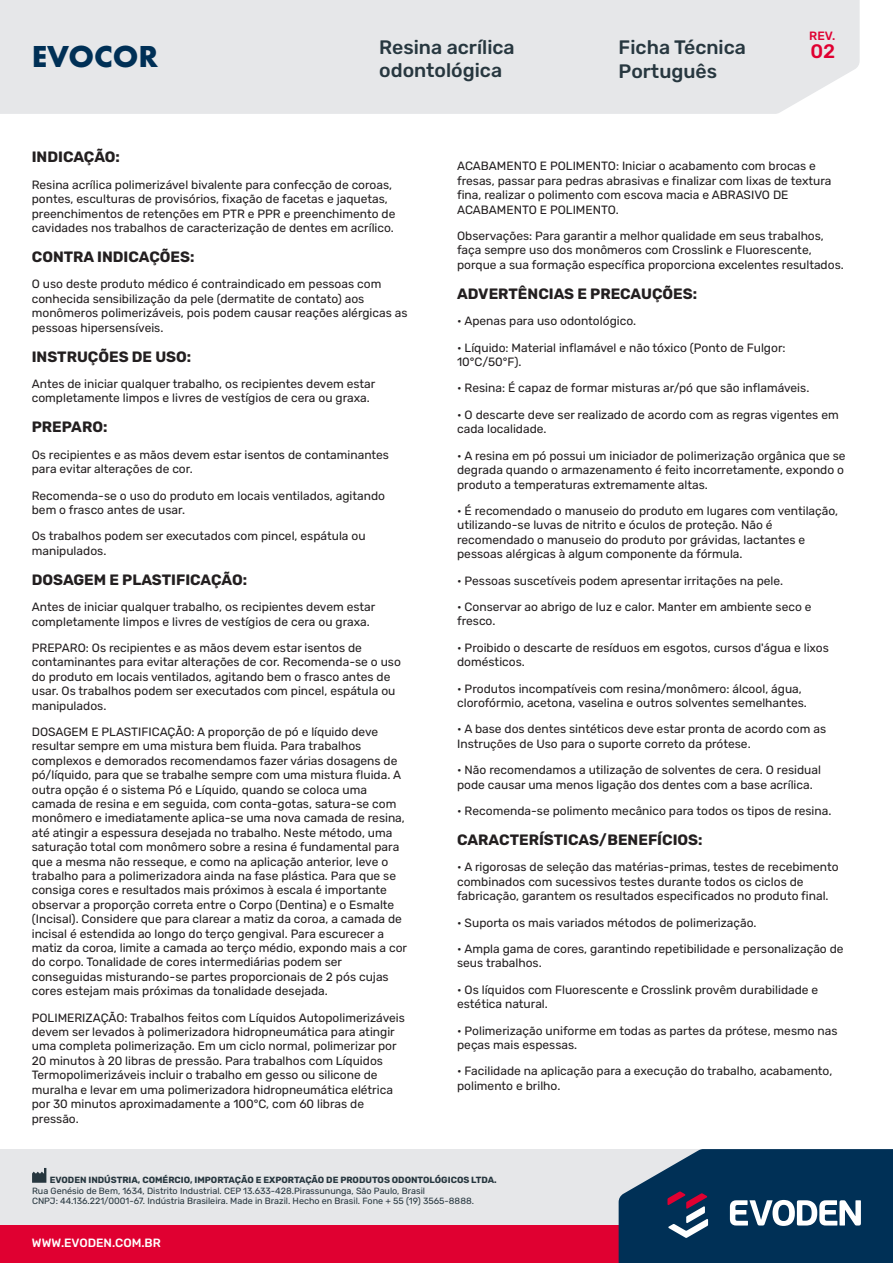
<style>
.page{position:relative;width:893px;height:1263px;background:#fff}
.page>*{position:absolute;margin:0;border:0;box-sizing:border-box;transform-origin:0 0}
.t1{font:700 31.5px "Futura PT";color:#003056}
.t2{font:500 19.5px/23.4px "Rubik";color:#27373f}
.t3{font:500 19.5px "Rubik";color:#e00031}
.t4{font:700 15px "Rubik";color:#231f20}
.t5{font:12px/14.4px "Rubik";color:#231f20}
.t6{font:500 12px "Rubik";color:#fff}
.t7{font:500 12px "Rubik";color:#e00031}
.t8{font:9px/10.8px "Rubik";color:#27373f}
.t9{font:700 9px "Rubik";color:#27373f}
</style>
<div class="page">
<div style="left:0;top:1149px;width:730px;height:114px;background:#e6e7e9"></div>
<div style="left:0;top:1226px;width:730px;height:37px;background:#e00031"></div>
<div style="left:0;top:0;width:860px;height:114px;background:#e6e7e9"></div>
<svg style="left:619px;top:1149px;width:274px;height:114px;background:#224a6b"></svg>
<svg style="left:32px;top:1168px;width:14px;height:15px"></svg>
<h2 class="t2" style="left:379px;top:36px;width:137px">Resina acrílica odontológica</h2>
<h1 class="t1" style="left:32px;top:36px;width:128px">EVOCOR</h1>
<h2 class="t2" style="left:619px;top:36px;width:129px">Ficha Técnica<br>Português</h2>
<p class="t7" style="left:809px;top:29px;width:28px">REV.</p>
<h2 class="t3" style="left:810px;top:40px;width:26px">02</h2>
<p class="t4" style="left:32px;top:149px;width:90px">INDICAÇÃO:</p>
<p class="t5" style="left:32px;top:178px;width:365px">Resina acrílica polimerizável bivalente para confecção de coroas, pontes, esculturas de provisórios, fixação de facetas e jaquetas, preenchimentos de retenções em PTR e PPR e preenchimento de cavidades nos trabalhos de caracterização de dentes em acrílico.</p>
<p class="t4" style="left:32px;top:248px;width:164px">CONTRA INDICAÇÕES:</p>
<p class="t5" style="left:32px;top:277px;width:377px">O uso deste produto médico é contraindicado em pessoas com conhecida sensibilização da pele (dermatite de contato) aos monômeros polimerizáveis, pois podem causar reações alérgicas as pessoas hipersensíveis.</p>
<p class="t4" style="left:32px;top:348px;width:161px">INSTRUÇÕES DE USO:</p>
<p class="t5" style="left:32px;top:377px;width:345px">Antes de iniciar qualquer trabalho, os recipientes devem estar completamente limpos e livres de vestígios de cera ou graxa.</p>
<p class="t4" style="left:32px;top:419px;width:77px">PREPARO:</p>
<p class="t5" style="left:32px;top:448px;width:359px">Os recipientes e as mãos devem estar isentos de contaminantes para evitar alterações de cor.</p>
<p class="t5" style="left:32px;top:489px;width:355px">Recomenda-se o uso do produto em locais ventilados, agitando bem o frasco antes de usar.</p>
<p class="t5" style="left:32px;top:529px;width:335px">Os trabalhos podem ser executados com pincel, espátula ou manipulados.</p>
<p class="t4" style="left:32px;top:571px;width:217px">DOSAGEM E PLASTIFICAÇÃO:</p>
<p class="t5" style="left:32px;top:600px;width:345px">Antes de iniciar qualquer trabalho, os recipientes devem estar completamente limpos e livres de vestígios de cera ou graxa.</p>
<p class="t5" style="left:32px;top:641px;width:371px">PREPARO: Os recipientes e as mãos devem estar isentos de contaminantes para evitar alterações de cor. Recomenda-se o uso do produto em locais ventilados, agitando bem o frasco antes de usar. Os trabalhos podem ser executados com pincel, espátula ou manipulados.</p>
<p class="t5" style="left:32px;top:725px;width:377px">DOSAGEM E PLASTIFICAÇÃO: A proporção de pó e líquido deve resultar sempre em uma mistura bem fluida. Para trabalhos complexos e demorados recomendamos fazer várias dosagens de pó/líquido, para que se trabalhe sempre com uma mistura fluida. A outra opção é o sistema Pó e Líquido, quando se coloca uma camada de resina e em seguida, com conta-gotas, satura-se com monômero e imediatamente aplica-se uma nova camada de resina, até atingir a espessura desejada no trabalho. Neste método, uma saturação total com monômero sobre a resina é fundamental para que a mesma não resseque, e como na aplicação anterior, leve o trabalho para a polimerizadora ainda na fase plástica. Para que se consiga cores e resultados mais próximos à escala é importante observar a proporção correta entre o Corpo (Dentina) e o Esmalte (Incisal). Considere que para clarear a matiz da coroa, a camada de incisal é estendida ao longo do terço gengival. Para escurecer a matiz da coroa, limite a camada ao terço médio, expondo mais a cor do corpo. Tonalidade de cores intermediárias podem ser conseguidas misturando-se partes proporcionais de 2 pós cujas cores estejam mais próximas da tonalidade desejada.</p>
<p class="t5" style="left:32px;top:1011px;width:375px">POLIMERIZAÇÃO: Trabalhos feitos com Líquidos Autopolimerizáveis devem ser levados à polimerizadora hidropneumática para atingir uma completa polimerização. Em um ciclo normal, polimerizar por 20 minutos à 20 libras de pressão. Para trabalhos com Líquidos Termopolimerizáveis incluir o trabalho em gesso ou silicone de muralha e levar em uma polimerizadora hidropneumática elétrica por 30 minutos aproximadamente a 100°C, com 60 libras de pressão.</p>
<p class="t5" style="left:457px;top:159px;width:376px">ACABAMENTO E POLIMENTO: Iniciar o acabamento com brocas e fresas, passar para pedras abrasivas e finalizar com lixas de textura fina, realizar o polimento com escova macia e ABRASIVO DE ACABAMENTO E POLIMENTO.</p>
<p class="t5" style="left:457px;top:229px;width:388px">Observações: Para garantir a melhor qualidade em seus trabalhos, faça sempre uso dos monômeros com Crosslink e Fluorescente, porque a sua formação específica proporciona excelentes resultados.</p>
<p class="t4" style="left:457px;top:285px;width:241px">ADVERTÊNCIAS E PRECAUÇÕES:</p>
<p class="t5" style="left:457px;top:314px;width:181px">• Apenas para uso odontológico.</p>
<p class="t5" style="left:457px;top:341px;width:330px">• Líquido: Material inflamável e não tóxico (Ponto de Fulgor:<br>10°C/50°F).</p>
<p class="t5" style="left:457px;top:381px;width:354px">• Resina: É capaz de formar misturas ar/pó que são inflamáveis.</p>
<p class="t5" style="left:457px;top:408px;width:383px">• O descarte deve ser realizado de acordo com as regras vigentes em cada localidade.</p>
<p class="t5" style="left:457px;top:449px;width:390px">• A resina em pó possui um iniciador de polimerização orgânica que se degrada quando o armazenamento é feito incorretamente, expondo o produto a temperaturas extremamente altas.</p>
<p class="t5" style="left:457px;top:504px;width:383px">• É recomendado o manuseio do produto em lugares com ventilação, utilizando-se luvas de nitrito e óculos de proteção. Não é recomendado o manuseio do produto por grávidas, lactantes e pessoas alérgicas à algum componente da fórmula.</p>
<p class="t5" style="left:457px;top:573px;width:328px">• Pessoas suscetíveis podem apresentar irritações na pele.</p>
<p class="t5" style="left:457px;top:600px;width:356px">• Conservar ao abrigo de luz e calor. Manter em ambiente seco e fresco.</p>
<p class="t5" style="left:457px;top:641px;width:373px">• Proibido o descarte de resíduos em esgotos, cursos d'água e lixos domésticos.</p>
<p class="t5" style="left:457px;top:681px;width:351px">• Produtos incompatíveis com resina/monômero: álcool, água, clorofórmio, acetona, vaselina e outros solventes semelhantes.</p>
<p class="t5" style="left:457px;top:722px;width:371px">• A base dos dentes sintéticos deve estar pronta de acordo com as<br>Instruções de Uso para o suporte correto da prótese.</p>
<p class="t5" style="left:457px;top:763px;width:365px">• Não recomendamos a utilização de solventes de cera. O residual pode causar uma menos ligação dos dentes com a base acrílica.</p>
<p class="t5" style="left:457px;top:804px;width:376px">• Recomenda-se polimento mecânico para todos os tipos de resina.</p>
<p class="t4" style="left:457px;top:831px;width:247px">CARACTERÍSTICAS/BENEFÍCIOS:</p>
<p class="t5" style="left:457px;top:860px;width:383px">• A rigorosas de seleção das matérias-primas, testes de recebimento combinados com sucessivos testes durante todos os ciclos de fabricação, garantem os resultados especificados no produto final.</p>
<p class="t5" style="left:457px;top:915px;width:301px">• Suporta os mais variados métodos de polimerização.</p>
<p class="t5" style="left:457px;top:942px;width:388px">• Ampla gama de cores, garantindo repetibilidade e personalização de seus trabalhos.</p>
<p class="t5" style="left:457px;top:983px;width:363px">• Os líquidos com Fluorescente e Crosslink provêm durabilidade e estética natural.</p>
<p class="t5" style="left:457px;top:1023px;width:382px">• Polimerização uniforme em todas as partes da prótese, mesmo nas peças mais espessas.</p>
<p class="t5" style="left:457px;top:1064px;width:377px">• Facilidade na aplicação para a execução do trabalho, acabamento, polimento e brilho.</p>
<p class="t9" style="left:50px;top:1174px;width:448px">EVODEN INDÚSTRIA, COMÉRCIO, IMPORTAÇÃO E EXPORTAÇÃO DE PRODUTOS ODONTOLÓGICOS LTDA.</p>
<p class="t8" style="left:32px;top:1185px;width:443px">Rua Genésio de Bem, 1634, Distrito Industrial. CEP 13.633-428.Pirassununga, São Paulo, Brasil<br>CNPJ: 44.136.221/0001-67. Indústria Brasileira. Made in Brazil. Hecho en Brasil. Fone + 55 (19) 3565-8888.</p>
<p class="t6" style="left:32px;top:1236px;width:130px">WWW.EVODEN.COM.BR</p>
</div>
